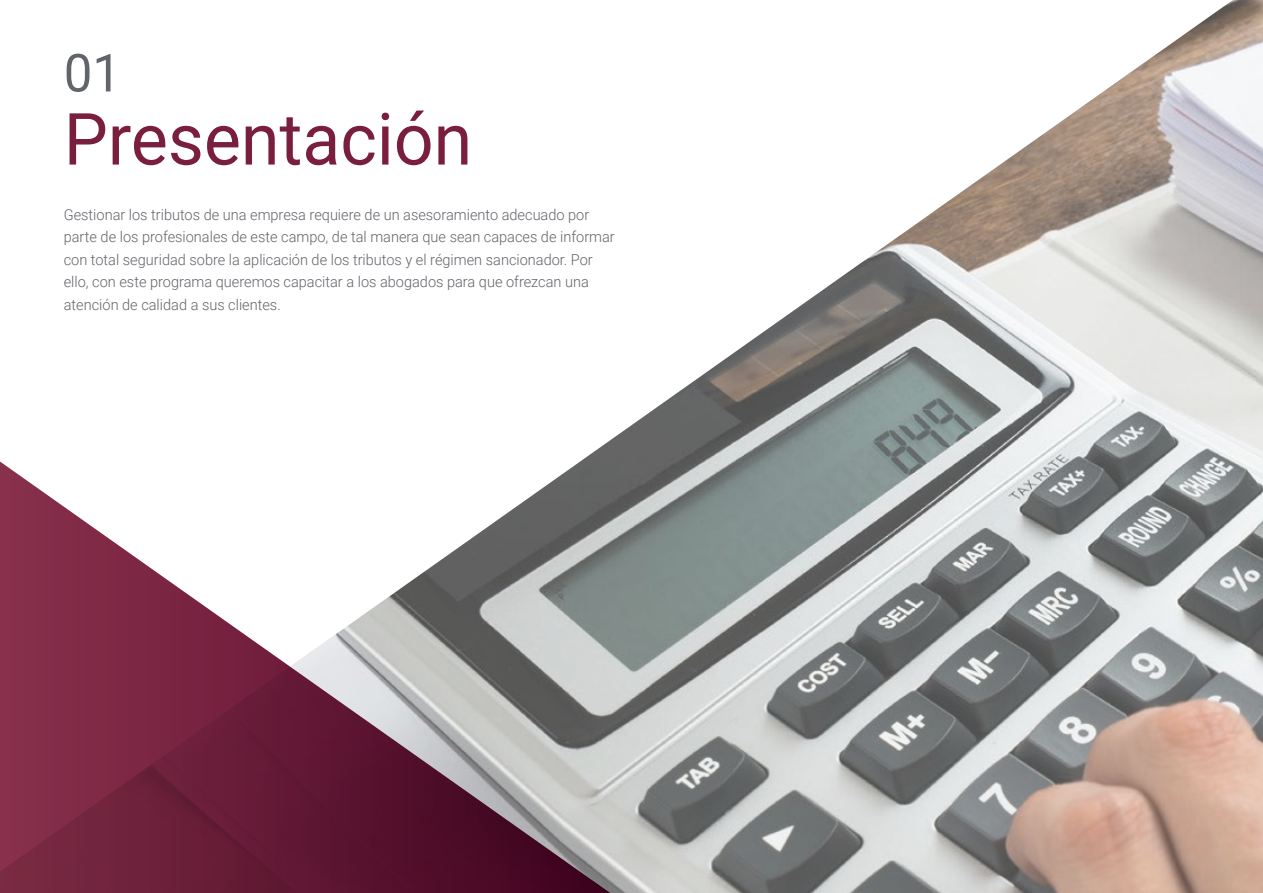
<style>
.page{position:relative;width:1263px;height:893px;background:#fff}
.page>*{position:absolute;margin:0;border:0;box-sizing:border-box;transform-origin:0 0}
.t1{font:72px "Roboto";color:#791e3c}
.t2{font:52.5px "Roboto";color:#61646a}
.t3{font:300 15px/22.5px "Roboto";color:#61646a}
</style>
<div class="page">
<img style="left:602px;top:0;width:661px;height:893px">
<svg style="left:0;top:446px;width:640px;height:447px"></svg>
<h2 class="t2" style="left:64px;top:36px;width:59px">01</h2>
<h1 class="t1" style="left:64px;top:89px;width:410px">Presentación</h1>
<p class="t3" style="left:64px;top:202px;width:552px">Gestionar los tributos de una empresa requiere de un asesoramiento adecuado por parte de los profesionales de este campo, de tal manera que sean capaces de informar con total seguridad sobre la aplicación de los tributos y el régimen sancionador. Por ello, con este programa queremos capacitar a los abogados para que ofrezcan una atención de calidad a sus clientes.</p>
</div>
